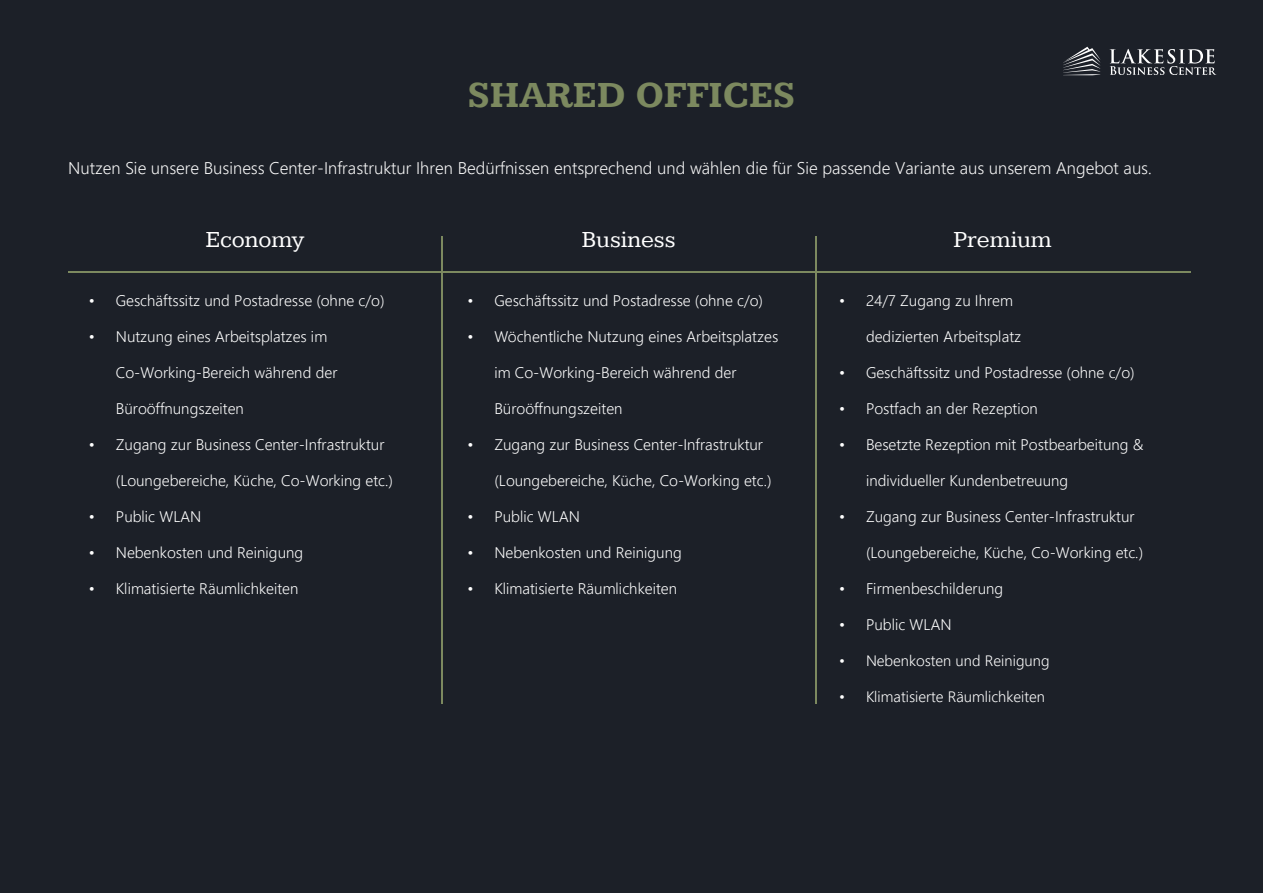
<style>
.page{position:relative;width:1263px;height:893px;background:#1c2028}
.page>*{position:absolute;margin:0;border:0;box-sizing:border-box;transform-origin:0 0}
.t1{font:700 37.5px "Kameron";color:#7c895f}
.t2{font:24px "Kameron";color:#fff}
.t3{font:300 16.5px "Malgun Gothic";color:#fafafa}
.t4{font:300 15px "Malgun Gothic";color:#fff}
.t5{font:300 14.7px "Malgun Gothic";color:#fff}
</style>
<div class="page">
<hr style="left:441px;top:236px;width:1px;height:468px;background:#7c895f">
<hr style="left:815px;top:236px;width:1px;height:468px;background:#7c895f">
<svg style="left:1110px;top:49px;width:106px;height:26px"></svg>
<svg style="left:1063px;top:47px;width:37px;height:28px"></svg>
<hr style="left:68px;top:271px;width:1123px;height:1px;background:#7c895f">
<h1 class="t1" style="left:468px;top:72px;width:329px">SHARED OFFICES</h1>
<p class="t3" style="left:68px;top:159px;width:1085px">Nutzen Sie unsere Business Center-Infrastruktur Ihren Bedürfnissen entsprechend und wählen die für Sie passende Variante aus unserem Angebot aus.</p>
<h2 class="t2" style="left:206px;top:226px;width:100px">Economy</h2>
<h2 class="t2" style="left:582px;top:225px;width:95px">Business</h2>
<h2 class="t2" style="left:954px;top:225px;width:100px">Premium</h2>
<p class="t4" style="left:89px;top:292px;width:297px">• Geschäftssitz und Postadresse (ohne c/o)</p>
<p class="t4" style="left:89px;top:328px;width:240px">• Nutzung eines Arbeitsplatzes im</p>
<p class="t4" style="left:116px;top:364px;width:223px">Co-Working-Bereich während der</p>
<p class="t4" style="left:116px;top:400px;width:130px">Büroöffnungszeiten</p>
<p class="t4" style="left:89px;top:436px;width:297px">• Zugang zur Business Center-Infrastruktur</p>
<p class="t4" style="left:116px;top:472px;width:279px">(Loungebereiche, Küche, Co-Working etc.)</p>
<p class="t4" style="left:89px;top:508px;width:114px">• Public WLAN</p>
<p class="t4" style="left:89px;top:544px;width:216px">• Nebenkosten und Reinigung</p>
<p class="t4" style="left:89px;top:580px;width:211px">• Klimatisierte Räumlichkeiten</p>
<p class="t4" style="left:467px;top:292px;width:297px">• Geschäftssitz und Postadresse (ohne c/o)</p>
<p class="t4" style="left:467px;top:328px;width:312px">• Wöchentliche Nutzung eines Arbeitsplatzes</p>
<p class="t4" style="left:494px;top:364px;width:244px">im Co-Working-Bereich während der</p>
<p class="t4" style="left:494px;top:400px;width:130px">Büroöffnungszeiten</p>
<p class="t4" style="left:467px;top:436px;width:297px">• Zugang zur Business Center-Infrastruktur</p>
<p class="t4" style="left:494px;top:472px;width:279px">(Loungebereiche, Küche, Co-Working etc.)</p>
<p class="t4" style="left:467px;top:508px;width:114px">• Public WLAN</p>
<p class="t4" style="left:467px;top:544px;width:216px">• Nebenkosten und Reinigung</p>
<p class="t4" style="left:467px;top:580px;width:211px">• Klimatisierte Räumlichkeiten</p>
<p class="t4" style="left:839px;top:292px;width:175px">• 24/7 Zugang zu Ihrem</p>
<p class="t4" style="left:866px;top:328px;width:157px">dedizierten Arbeitsplatz</p>
<p class="t4" style="left:839px;top:364px;width:297px">• Geschäftssitz und Postadresse (ohne c/o)</p>
<p class="t4" style="left:839px;top:400px;width:200px">• Postfach an der Rezeption</p>
<p class="t4" style="left:839px;top:436px;width:306px">• Besetzte Rezeption mit Postbearbeitung &amp;</p>
<p class="t4" style="left:866px;top:472px;width:204px">individueller Kundenbetreuung</p>
<p class="t4" style="left:839px;top:508px;width:297px">• Zugang zur Business Center-Infrastruktur</p>
<p class="t4" style="left:866px;top:544px;width:279px">(Loungebereiche, Küche, Co-Working etc.)</p>
<p class="t4" style="left:839px;top:580px;width:166px">• Firmenbeschilderung</p>
<p class="t4" style="left:839px;top:616px;width:114px">• Public WLAN</p>
<p class="t5" style="left:839px;top:652px;width:212px">• Nebenkosten und Reinigung</p>
<p class="t5" style="left:839px;top:688px;width:208px">• Klimatisierte Räumlichkeiten</p>
</div>
